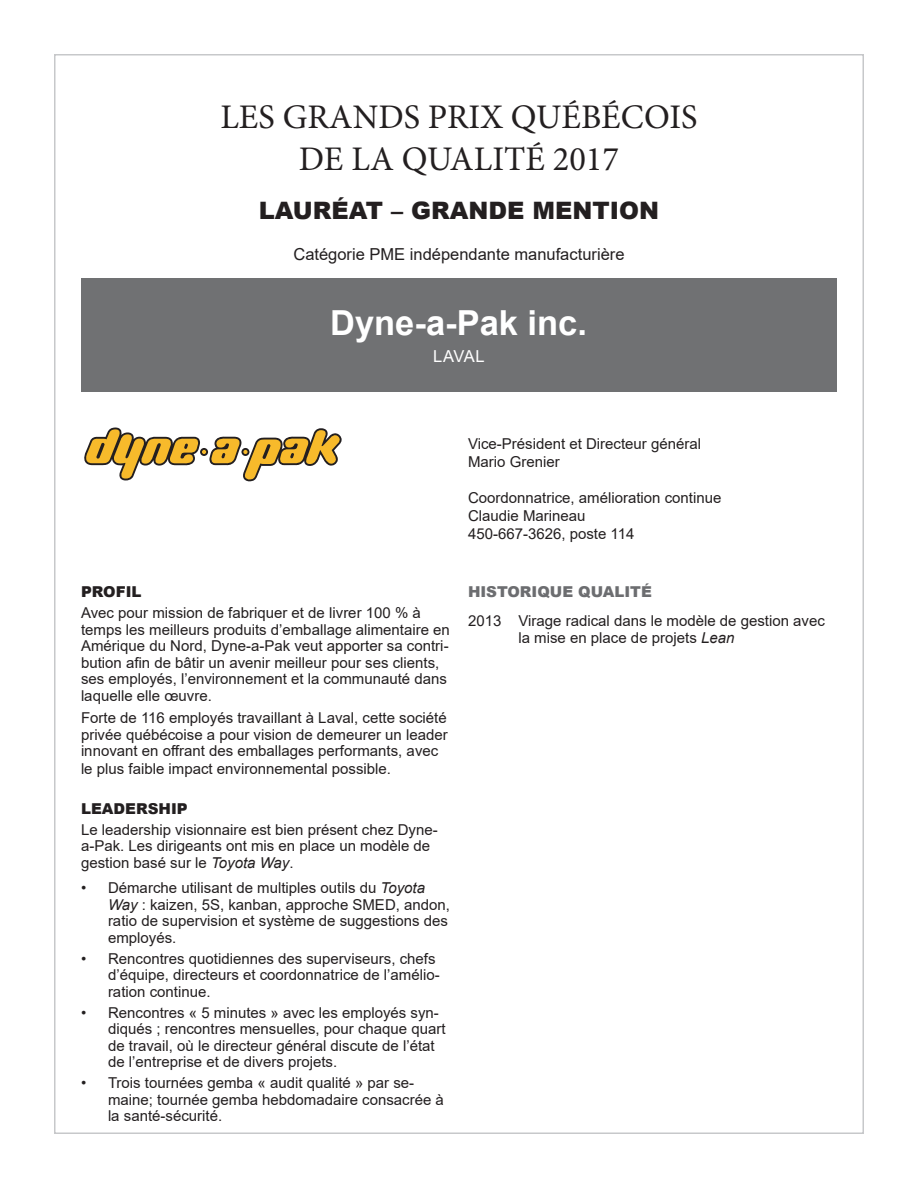
<style>
.page{position:relative;width:918px;height:1188px;background:#fff}
.page>*{position:absolute;margin:0;border:0;box-sizing:border-box;transform-origin:0 0}
.t1{font:34.5px/41.4px "Minion Pro";color:#231f20;text-align:center}
.t2{font:700 34.5px "Arial";color:#fff}
.t3{font:900 24px "Arial";color:#231f20}
.t4{font:16.5px "Arial";color:#231f20}
.t5{font:16.5px "Arial";color:#fff}
.t6{font:15px/16.5px "Arial";color:#231f20}
.t7{font:900 15px "Arial";color:#6c6d70}
.t8{font:900 15px "Arial";color:#231f20}
.s1{font-style:italic}
</style>
<div class="page">
<div style="left:81px;top:279px;width:756px;height:113px;background:#707173"></div>
<svg style="left:84px;top:428px;width:258px;height:53px"></svg>
<p class="t1" style="left:220px;top:97px;width:479px">LES GRANDS PRIX QUÉBÉCOIS<br>DE LA QUALITÉ 2017</p>
<p class="t3" style="left:259px;top:193px;width:402px">LAURÉAT – GRANDE MENTION</p>
<p class="t4" style="left:293px;top:243px;width:333px">Catégorie PME indépendante manufacturière</p>
<p class="t2" style="left:330px;top:299px;width:258px">Dyne-a-Pak inc.</p>
<p class="t5" style="left:433px;top:345px;width:53px">LAVAL</p>
<p class="t8" style="left:81px;top:581px;width:62px">PROFIL</p>
<p class="t6" style="left:81px;top:605px;width:370px">Avec pour mission de fabriquer et de livrer 100 % à temps les meilleurs produits d’emballage alimentaire en Amérique du Nord, Dyne-a-Pak veut apporter sa contri&shy;bution afin de bâtir un avenir meilleur pour ses clients, ses employés, l’environnement et la communauté dans laquelle elle œuvre.</p>
<p class="t6" style="left:81px;top:710px;width:368px;text-align:justify">Forte de 116 employés travaillant à Laval, cette société privée québécoise a pour vision de demeurer un leader innovant en offrant des emballages performants, avec</p>
<p class="t6" style="left:81px;top:761px;width:312px">le plus faible impact environnemental possible.</p>
<p class="t8" style="left:81px;top:798px;width:108px">LEADERSHIP</p>
<p class="t6" style="left:81px;top:821px;width:358px">Le leadership visionnaire est bien présent chez Dyne&shy;a-Pak. Les dirigeants ont mis en place un modèle de gestion basé sur le <span class="s1">Toyota Way</span>.</p>
<p class="t6" style="left:108px;top:880px;width:343px;text-indent:-27px">• Démarche utilisant de multiples outils du <span class="s1">Toyota Way</span> : kaizen, 5S, kanban, approche SMED, andon, ratio de supervision et système de suggestions des employés.</p>
<p class="t6" style="left:108px;top:950px;width:333px;text-indent:-27px">• Rencontres quotidiennes des superviseurs, chefs d’équipe, directeurs et coordonnatrice de l’amélio&shy;ration continue.</p>
<p class="t6" style="left:108px;top:1004px;width:339px;text-indent:-27px">• Rencontres « 5 minutes » avec les employés syn&shy;diqués ; rencontres mensuelles, pour chaque quart de travail, où le directeur général discute de l’état de l’entreprise et de divers projets.</p>
<p class="t6" style="left:108px;top:1075px;width:337px;text-indent:-27px">• Trois tournées gemba « audit qualité » par se&shy;maine; tournée gemba hebdomadaire consacrée à la santé-sécurité.</p>
<p class="t6" style="left:468px;top:435px;width:235px">Vice-Président et Directeur général</p>
<p class="t6" style="left:468px;top:453px;width:93px">Mario Grenier</p>
<p class="t6" style="left:468px;top:489px;width:255px">Coordonnatrice, amélioration continue</p>
<p class="t6" style="left:468px;top:507px;width:119px">Claudie Marineau</p>
<p class="t6" style="left:468px;top:525px;width:168px">450-667-3626, poste 114</p>
<p class="t7" style="left:468px;top:581px;width:185px">HISTORIQUE QUALITÉ</p>
<p class="t6" style="left:518px;top:613px;width:308px">Virage radical dans le modèle de gestion avec la mise en place de projets <span class="s1">Lean</span></p>
<p class="t6" style="left:468px;top:613px;width:35px">2013</p>
</div>
